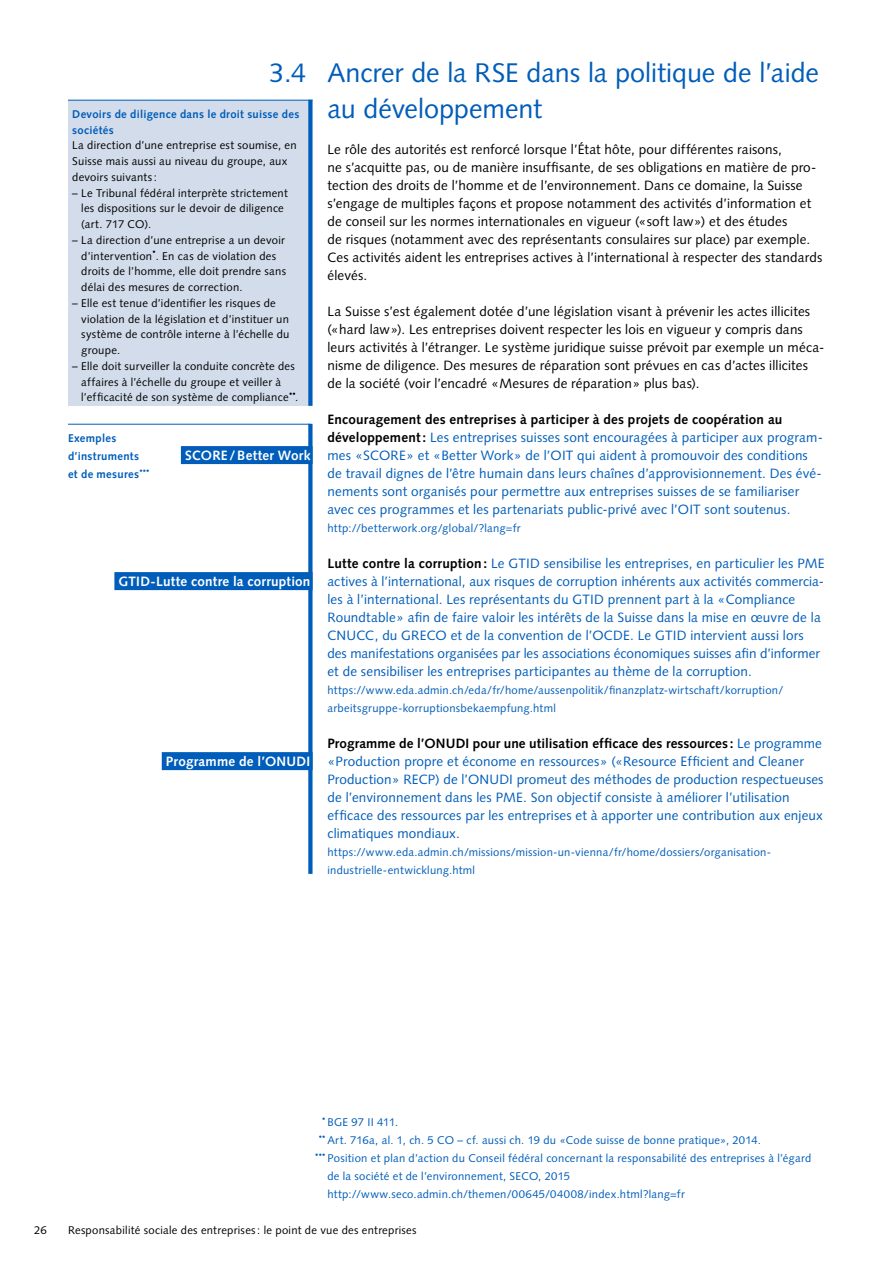
<style>
.page{position:relative;width:893px;height:1263px;background:#fff}
.page>*{position:absolute;margin:0;border:0;box-sizing:border-box;transform-origin:0 0}
.t1{font:27px/36px "Syntax LT Std";letter-spacing:-.005em;color:#005db9}
.t2{font:13.5px/18px "Syntax LT Std";letter-spacing:.01em;color:#005db9}
.t3{font:13.5px/18px "Syntax LT Std";letter-spacing:.01em;color:#000}
.t4{font:700 13.5px "Syntax LT Std";letter-spacing:.015em;color:#fff}
.t5{font:11.25px/15.8px "Syntax LT Std";letter-spacing:.025em;color:#000}
.t6{font:11.25px/18px "Syntax LT Std";letter-spacing:.025em;color:#005db9}
.t7{font:700 11.25px/18px "Syntax LT Std";letter-spacing:.025em;color:#005db9}
.t8{font:700 6.6px "Syntax LT Std";color:#005db9}
.t9{font:6.6px "Syntax LT Std";color:#000}
.s1{font-weight:700;color:#000}
</style>
<div class="page">
<hr style="left:68px;top:424px;width:242px;height:1px;background:#005db9">
<div style="left:308px;top:424px;width:5px;height:450px;background:#005db9"></div>
<div style="left:68px;top:100px;width:244px;height:306px;background:#d3dceb"></div>
<hr style="left:68px;top:100px;width:245px;height:1px;background:#005db9">
<div style="left:308px;top:100px;width:5px;height:306px;background:#005db9"></div>
<div style="left:181px;top:446px;width:132px;height:18px;background:#005db9"></div>
<div style="left:114px;top:572px;width:199px;height:18px;background:#005db9"></div>
<div style="left:162px;top:752px;width:151px;height:18px;background:#005db9"></div>
<h1 class="t1" style="left:270px;top:55px;width:38px">3.4</h1>
<p class="t7" style="left:72px;top:106px;width:229px;line-height:15.8px">Devoirs de diligence dans le droit suisse des sociétés</p>
<p class="t5" style="left:72px;top:138px;width:226px">La direction d’une entreprise est soumise, en<br>Suisse mais aussi au niveau du groupe, aux devoirs suivants:</p>
<p class="t5" style="left:81px;top:185px;width:208px;text-indent:-9px">– Le Tribunal fédéral interprète strictement les dispositions sur le devoir de diligence (art. 717 CO).</p>
<p class="t5" style="left:72px;top:232px;width:214px;text-align:center">– La direction d’une entreprise a un devoir d’intervention . En cas de violation des</p>
<p class="t9" style="left:152px;top:248px;width:5px">•</p>
<p class="t5" style="left:81px;top:264px;width:206px">droits de l’homme, elle doit prendre sans délai des mesures de correction.</p>
<p class="t5" style="left:81px;top:295px;width:210px;text-indent:-9px">– Elle est tenue d’identifier les risques de violation de la législation et d’instituer un système de contrôle interne à l’échelle du groupe.</p>
<p class="t5" style="left:72px;top:358px;width:224px;text-align:center">– Elle doit surveiller la conduite concrète des affaires à l’échelle du groupe et veiller à l’efficacité de son système de compliance</p>
<p class="t9" style="left:289px;top:390px;width:8px">••</p>
<p class="t5" style="left:295px;top:390px;width:5px">.</p>
<p class="t7" style="left:68px;top:429px;width:73px">Exemples d’instruments et de mesures</p>
<p class="t8" style="left:139px;top:466px;width:11px">•••</p>
<p class="t4" style="left:185px;top:447px;width:127px">SCORE /Better Work</p>
<p class="t4" style="left:119px;top:573px;width:193px">GTID-Lutte contre la corruption</p>
<p class="t4" style="left:166px;top:753px;width:146px">Programme de l’ONUDI</p>
<h1 class="t1" style="left:327px;top:55px;width:493px">Ancrer de la RSE dans la politique de l’aide au développement</h1>
<p class="t3" style="left:327px;top:140px;width:496px">Le rôle des autorités est renforcé lorsque l’État hôte, pour différentes raisons,<br>ne s’acquitte pas, ou de manière insuffisante, de ses obligations en matière de pro&shy;tection des droits de l’homme et de l’environnement. Dans ce domaine, la Suisse s’engage de multiples façons et propose notamment des activités d’information et de conseil sur les normes internationales en vigueur («soft law») et des études<br>de risques (notamment avec des représentants consulaires sur place) par exemple.<br>Ces activités aident les entreprises actives à l’international à respecter des standards élevés.</p>
<p class="t3" style="left:327px;top:302px;width:498px">La Suisse s’est également dotée d’une législation visant à prévenir les actes illicites («hard law»). Les entreprises doivent respecter les lois en vigueur y compris dans leurs activités à l’étranger. Le système juridique suisse prévoit par exemple un méca&shy;nisme de diligence. Des mesures de réparation sont prévues en cas d’actes illicites de la société (voir l’encadré «Mesures de réparation» plus bas).</p>
<p class="t2" style="left:327px;top:410px;width:497px"><span class="s1">Encouragement des entreprises à participer à des projets de coopération au développement:</span> Les entreprises suisses sont encouragées à participer aux program&shy;mes «SCORE» et «Better Work» de l’OIT qui aident à promouvoir des conditions de travail dignes de l’être humain dans leurs chaînes d’approvisionnement. Des évé&shy;nements sont organisés pour permettre aux entreprises suisses de se familiariser avec ces programmes et les partenariats public-privé avec l’OIT sont soutenus.</p>
<p class="t6" style="left:327px;top:519px;width:195px">http://betterwork.org/global/?lang=fr</p>
<p class="t2" style="left:327px;top:554px;width:498px"><span class="s1">Lutte contre la corruption:</span> Le GTID sensibilise les entreprises, en particulier les PME actives à l’international, aux risques de corruption inhérents aux activités commercia&shy;les à l’international. Les représentants du GTID prennent part à la «Compliance Roundtable» afin de faire valoir les intérêts de la Suisse dans la mise en œuvre de la CNUCC, du GRECO et de la convention de l’OCDE. Le GTID intervient aussi lors des manifestations organisées par les associations économiques suisses afin d’informer et de sensibiliser les entreprises participantes au thème de la corruption.</p>
<p class="t6" style="left:327px;top:681px;width:457px">https://www.eda.admin.ch/eda/fr/home/aussenpolitik/finanzplatz-wirtschaft/korruption/ arbeitsgruppe-korruptionsbekaempfung.html</p>
<p class="t2" style="left:327px;top:734px;width:498px"><span class="s1">Programme de l’ONUDI pour une utilisation efficace des ressources:</span> Le programme «Production propre et économe en ressources» («Resource Efficient and Cleaner Production» RECP) de l’ONUDI promeut des méthodes de production respectueuses de l’environnement dans les PME. Son objectif consiste à améliorer l’utilisation efficace des ressources par les entreprises et à apporter une contribution aux enjeux climatiques mondiaux.</p>
<p class="t6" style="left:327px;top:843px;width:445px">https://www.eda.admin.ch/missions/mission-un-vienna/fr/home/dossiers/organisation&shy;industrielle-entwicklung.html</p>
<p class="t8" style="left:322px;top:1114px;width:5px">•</p>
<p class="t8" style="left:319px;top:1132px;width:8px">••</p>
<p class="t8" style="left:315px;top:1150px;width:11px">•••</p>
<p class="t6" style="left:327px;top:1113px;width:485px">BGE 97 II 411.<br>Art. 716a, al. 1, ch. 5 CO – cf. aussi ch. 19 du «Code suisse de bonne pratique», 2014.<br>Position et plan d’action du Conseil fédéral concernant la responsabilité des entreprises à l’égard de la société et de l’environnement, SECO, 2015 http://www.seco.admin.ch/themen/00645/04008/index.html?lang=fr</p>
<p class="t5" style="left:34px;top:1222px;width:14px">26</p>
<p class="t5" style="left:68px;top:1222px;width:350px">Responsabilité sociale des entreprises: le point de vue des entreprises</p>
</div>
